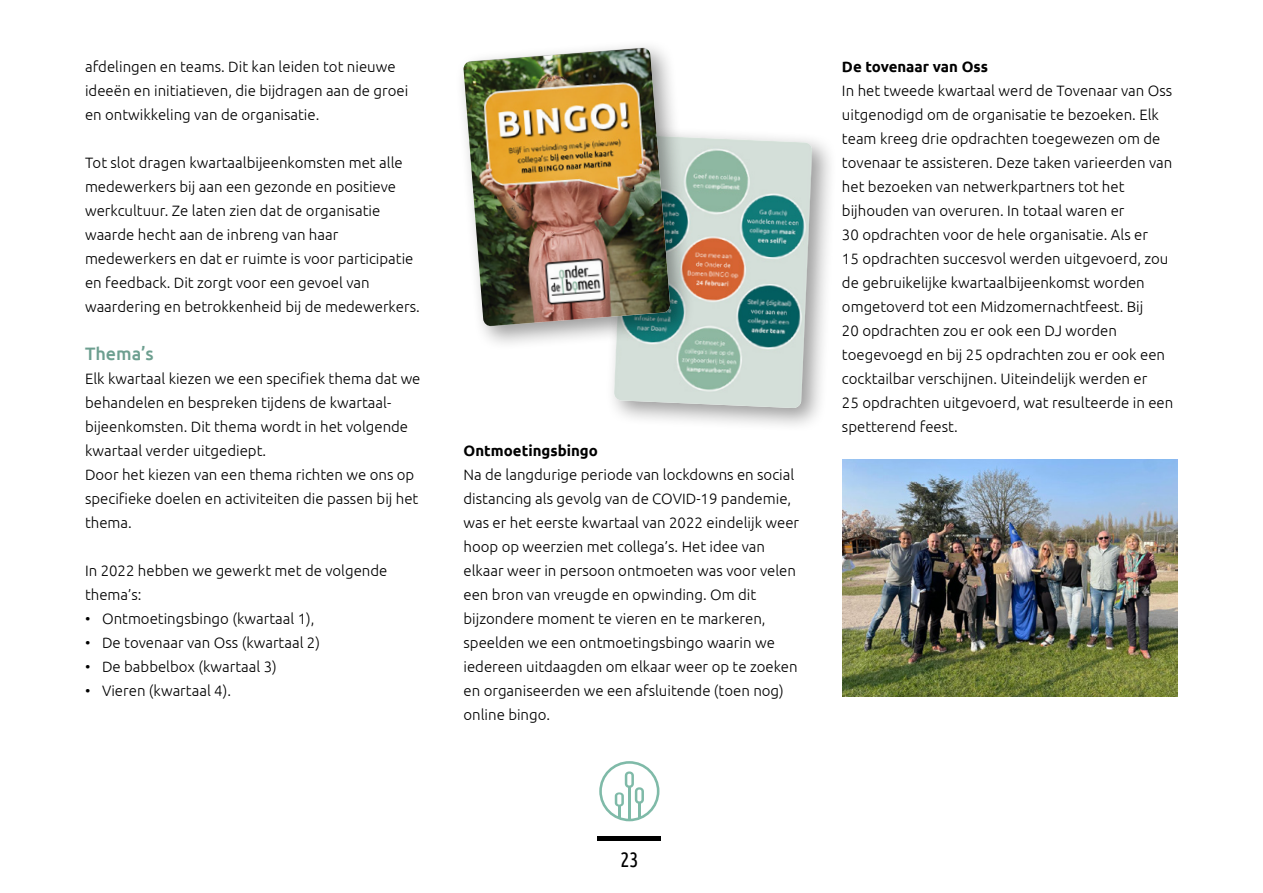
<style>
.page{position:relative;width:1263px;height:893px;background:#fff}
.page>*{position:absolute;margin:0;border:0;box-sizing:border-box;transform-origin:0 0}
.t1{font:21px "Ubuntu Condensed";color:#000}
.tussenkopje{font:500 18px "Ubuntu";color:#6d9f90}
.platte_tekst{font:300 15px/24px "Ubuntu";color:#000}
.intro{font:700 15px "Ubuntu";color:#000}
</style>
<div class="page">
<div style="left:605px;top:125px;width:232px;height:308px;background:#000;opacity:.4"></div>
<img style="left:614px;top:135px;width:198px;height:273px">
<div style="left:455px;top:39px;width:240px;height:312px;background:#000;opacity:.4"></div>
<img style="left:463px;top:48px;width:207px;height:278px">
<img style="left:842px;top:459px;width:336px;height:237px">
<div style="left:597px;top:836px;width:64px;height:5px;background:#000"></div>
<svg style="left:599px;top:761px;width:60px;height:60px"></svg>
<p class="platte_tekst" style="left:85px;top:54px;width:325px">afdelingen en teams. Dit kan leiden tot nieuwe ideeën en initiatieven, die bijdragen aan de groei en ontwikkeling van de organisatie.</p>
<p class="platte_tekst" style="left:85px;top:150px;width:336px">Tot slot dragen kwartaalbijeenkomsten met alle medewerkers bij aan een gezonde en positieve werkcultuur. Ze laten zien dat de organisatie waarde hecht aan de inbreng van haar medewerkers en dat er ruimte is voor participatie en feedback. Dit zorgt voor een gevoel van waardering en betrokkenheid bij de medewerkers.</p>
<p class="tussenkopje" style="left:85px;top:342px;width:70px">Thema’s</p>
<p class="platte_tekst" style="left:85px;top:366px;width:337px">Elk kwartaal kiezen we een specifiek thema dat we behandelen en bespreken tijdens de kwartaal&shy;bijeenkomsten. Dit thema wordt in het volgende kwartaal verder uitgediept.</p>
<p class="platte_tekst" style="left:85px;top:462px;width:335px">Door het kiezen van een thema richten we ons op specifieke doelen en activiteiten die passen bij het thema.</p>
<p class="platte_tekst" style="left:85px;top:558px;width:304px">In 2022 hebben we gewerkt met de volgende thema’s:</p>
<p class="platte_tekst" style="left:85px;top:606px;width:231px">• Ontmoetingsbingo (kwartaal 1),</p>
<p class="platte_tekst" style="left:85px;top:630px;width:237px">• De tovenaar van Oss (kwartaal 2)</p>
<p class="platte_tekst" style="left:85px;top:654px;width:193px">• De babbelbox (kwartaal 3)</p>
<p class="platte_tekst" style="left:85px;top:678px;width:147px">• Vieren (kwartaal 4).</p>
<p class="intro" style="left:463px;top:442px;width:136px">Ontmoetingsbingo</p>
<p class="platte_tekst" style="left:463px;top:462px;width:337px">Na de langdurige periode van lockdowns en social distancing als gevolg van de COVID-19 pandemie, was er het eerste kwartaal van 2022 eindelijk weer hoop op weerzien met collega’s. Het idee van elkaar weer in persoon ontmoeten was voor velen een bron van vreugde en opwinding. Om dit bijzondere moment te vieren en te markeren, speelden we een ontmoetingsbingo waarin we iedereen uitdaagden om elkaar weer op te zoeken en organiseerden we een afsluitende (toen nog) online bingo.</p>
<p class="intro" style="left:842px;top:58px;width:148px">De tovenaar van Oss</p>
<p class="platte_tekst" style="left:842px;top:78px;width:333px">In het tweede kwartaal werd de Tovenaar van Oss uitgenodigd om de organisatie te bezoeken. Elk team kreeg drie opdrachten toegewezen om de tovenaar te assisteren. Deze taken varieerden van het bezoeken van netwerkpartners tot het bijhouden van overuren. In totaal waren er<br>30 opdrachten voor de hele organisatie. Als er<br>15 opdrachten succesvol werden uitgevoerd, zou de gebruikelijke kwartaalbijeenkomst worden omgetoverd tot een Midzomernachtfeest. Bij<br>20 opdrachten zou er ook een DJ worden toegevoegd en bij 25 opdrachten zou er ook een cocktailbar verschijnen. Uiteindelijk werden er<br>25 opdrachten uitgevoerd, wat resulteerde in een spetterend feest.</p>
<h1 class="t1" style="left:620px;top:846px;width:20px">23</h1>
</div>
